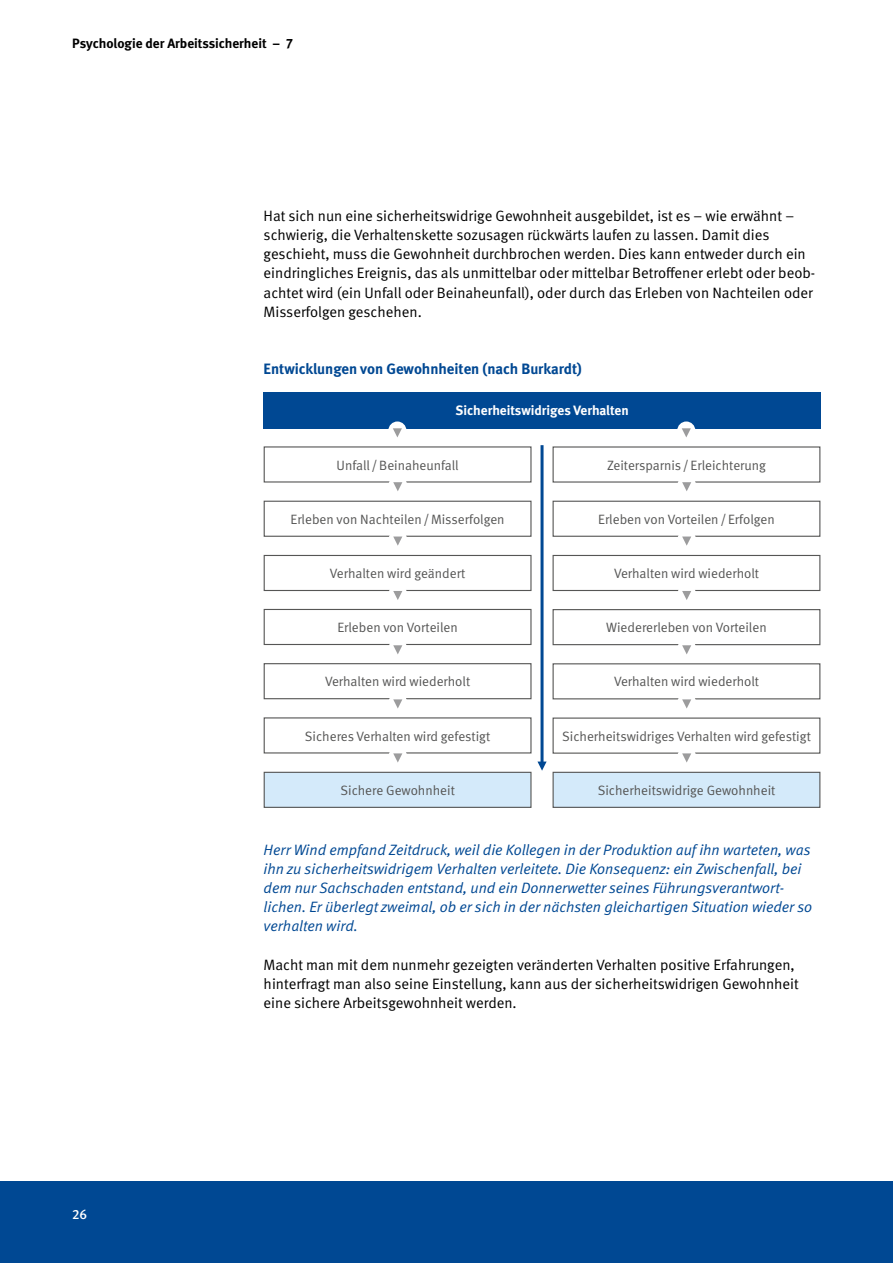
<style>
.page{position:relative;width:893px;height:1263px;background:#fff}
.page>*{position:absolute;margin:0;border:0;box-sizing:border-box;transform-origin:0 0}
.Fließtext{font:15px/19.2px "DGUV Meta";color:#000}
.BU_copy{font:italic 15px/19.2px "DGUV Meta";color:#004893}
.Zwischenüberschrift{font:700 15px "DGUV Meta";color:#004893}
.Graphen-Text{font:13.5px "DGUV Meta";color:#565655}
.Kolumnentitel_li{font:700 13.5px "DGUV Meta";color:#000}
.Graphen-Text_negativ{font:700 13.5px "DGUV Meta";color:#fff}
.t1{font:500 13.5px "DGUV Meta";color:#fff}
</style>
<div class="page">
<div style="left:0;top:1181px;width:893px;height:82px;background:#004893"></div>
<div style="left:264px;top:392px;width:557px;height:36px;background:#004893"></div>
<div style="left:264px;top:501px;width:267px;height:36px;border:1px solid #565655"></div>
<div style="left:553px;top:609px;width:267px;height:36px;border:1px solid #565655"></div>
<div style="left:553px;top:501px;width:267px;height:36px;border:1px solid #565655"></div>
<div style="left:553px;top:663px;width:267px;height:36px;border:1px solid #565655"></div>
<div style="left:553px;top:555px;width:267px;height:36px;border:1px solid #565655"></div>
<div style="left:553px;top:717px;width:267px;height:37px;border:1px solid #565655"></div>
<div style="left:553px;top:772px;width:267px;height:35px;background:#d4eafa"></div>
<div style="left:553px;top:772px;width:267px;height:36px;border:1px solid #565655"></div>
<div style="left:264px;top:609px;width:267px;height:36px;border:1px solid #565655"></div>
<div style="left:264px;top:663px;width:267px;height:36px;border:1px solid #565655"></div>
<div style="left:264px;top:555px;width:267px;height:36px;border:1px solid #565655"></div>
<div style="left:264px;top:772px;width:267px;height:35px;background:#d4eafa"></div>
<div style="left:264px;top:772px;width:267px;height:36px;border:1px solid #565655"></div>
<svg style="left:393px;top:482px;width:9px;height:9px"></svg>
<div style="left:388px;top:421px;width:18px;height:19px;background:#fff;border-radius:50%"></div>
<svg style="left:393px;top:428px;width:9px;height:9px"></svg>
<div style="left:389px;top:530px;width:18px;height:18px;background:#fff;border-radius:50%"></div>
<svg style="left:393px;top:536px;width:9px;height:10px"></svg>
<div style="left:389px;top:584px;width:18px;height:18px;background:#fff;border-radius:50%"></div>
<svg style="left:393px;top:591px;width:9px;height:9px"></svg>
<div style="left:389px;top:638px;width:18px;height:18px;background:#fff;border-radius:50%"></div>
<svg style="left:393px;top:645px;width:9px;height:9px"></svg>
<div style="left:389px;top:693px;width:18px;height:18px;background:#fff;border-radius:50%"></div>
<svg style="left:393px;top:699px;width:9px;height:9px"></svg>
<svg style="left:393px;top:753px;width:9px;height:9px"></svg>
<svg style="left:682px;top:482px;width:9px;height:9px"></svg>
<div style="left:677px;top:421px;width:18px;height:19px;background:#fff;border-radius:50%"></div>
<svg style="left:682px;top:428px;width:9px;height:9px"></svg>
<div style="left:678px;top:530px;width:18px;height:18px;background:#fff;border-radius:50%"></div>
<svg style="left:682px;top:536px;width:9px;height:10px"></svg>
<div style="left:678px;top:584px;width:18px;height:18px;background:#fff;border-radius:50%"></div>
<svg style="left:682px;top:591px;width:9px;height:9px"></svg>
<div style="left:678px;top:638px;width:18px;height:18px;background:#fff;border-radius:50%"></div>
<svg style="left:682px;top:645px;width:9px;height:9px"></svg>
<div style="left:678px;top:693px;width:18px;height:18px;background:#fff;border-radius:50%"></div>
<svg style="left:682px;top:699px;width:9px;height:9px"></svg>
<div style="left:678px;top:747px;width:18px;height:18px;background:#fff;border-radius:50%"></div>
<svg style="left:682px;top:753px;width:9px;height:9px"></svg>
<svg style="left:537px;top:761px;width:10px;height:10px"></svg>
<hr style="left:541px;top:445px;width:3px;height:319px;background:#004893">
<p class="Kolumnentitel_li" style="left:72px;top:36px;width:222px">Psychologie der Arbeitssicherheit – 7</p>
<p class="Fließtext" style="left:264px;top:206px;width:553px">Hat sich nun eine sicherheitswidrige Gewohnheit ausgebildet, ist es – wie erwähnt – schwierig, die Verhaltenskette sozusagen rückwärts laufen zu lassen. Damit dies geschieht, muss die Gewohnheit durchbrochen werden. Dies kann entweder durch ein eindringliches Ereignis, das als unmittelbar oder mittelbar Betroffener erlebt oder beob&shy;achtet wird (ein Unfall oder Beinaheunfall), oder durch das Erleben von Nachteilen oder Misserfolgen geschehen.</p>
<p class="Zwischenüberschrift" style="left:264px;top:360px;width:320px">Entwicklungen von Gewohnheiten (nach Burkardt)</p>
<p class="Graphen-Text_negativ" style="left:456px;top:403px;width:175px">Sicherheitswidriges Verhalten</p>
<p class="Graphen-Text" style="left:337px;top:457px;width:124px">Unfall /Beinaheunfall</p>
<p class="Graphen-Text" style="left:607px;top:457px;width:160px">Zeitersparnis/Erleichterung</p>
<p class="Graphen-Text" style="left:290px;top:511px;width:216px">Erleben von Nachteilen/Misserfolgen</p>
<p class="Graphen-Text" style="left:598px;top:511px;width:178px">Erleben von Vorteilen/Erfolgen</p>
<p class="Graphen-Text" style="left:330px;top:566px;width:137px">Verhalten wird geändert</p>
<p class="Graphen-Text" style="left:614px;top:566px;width:147px">Verhalten wird wiederholt</p>
<p class="Graphen-Text" style="left:337px;top:620px;width:122px">Erleben von Vorteilen</p>
<p class="Graphen-Text" style="left:606px;top:620px;width:162px">Wiedererleben von Vorteilen</p>
<p class="Graphen-Text" style="left:325px;top:674px;width:147px">Verhalten wird wiederholt</p>
<p class="Graphen-Text" style="left:614px;top:674px;width:147px">Verhalten wird wiederholt</p>
<p class="Graphen-Text" style="left:305px;top:728px;width:187px">Sicheres Verhalten wird gefestigt</p>
<p class="Graphen-Text" style="left:562px;top:728px;width:250px">Sicherheitswidriges Verhalten wird gefestigt</p>
<p class="Graphen-Text" style="left:340px;top:782px;width:116px">Sichere Gewohnheit</p>
<p class="Graphen-Text" style="left:598px;top:782px;width:179px">Sicherheitswidrige Gewohnheit</p>
<p class="t1" style="left:72px;top:1207px;width:17px">26</p>
<p class="BU_copy" style="left:264px;top:840px;width:550px">Herr Wind empfand Zeitdruck, weil die Kollegen in der Produktion auf ihn warteten, was ihn zu sicherheitswidrigem Verhalten verleitete. Die Konsequenz: ein Zwischenfall, bei dem nur Sachschaden entstand, und ein Donnerwetter seines Führungsverantwort&shy;lichen. Er überlegt zweimal, ob er sich in der nächsten gleichartigen Situation wieder so verhalten wird.</p>
<p class="Fließtext" style="left:264px;top:955px;width:536px">Macht man mit dem nunmehr gezeigten veränderten Verhalten positive Erfahrungen, hinterfragt man also seine Einstellung, kann aus der sicherheitswidrigen Gewohnheit eine sichere Arbeitsgewohnheit werden.</p>
</div>
